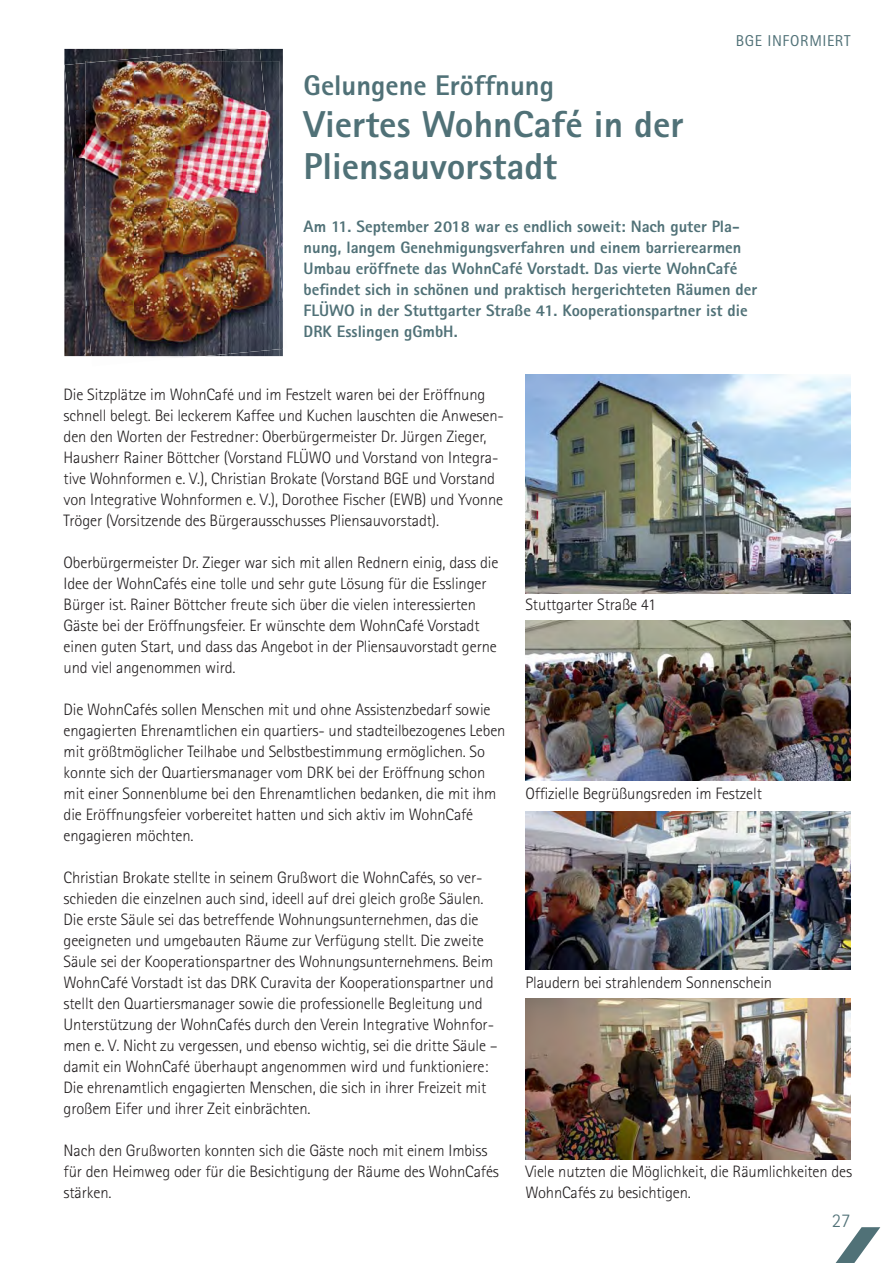
<style>
.page{position:relative;width:893px;height:1263px;background:#fff}
.page>*{position:absolute;margin:0;border:0;box-sizing:border-box;transform-origin:0 0}
.t1{font:800 37.5px/42px "AT Rotis Sans Serif";color:#507177}
.t2{font:800 28.5px "AT Rotis Sans Serif";color:#507177}
.t3{font:300 19.5px "AT Rotis Sans Serif";color:#507177}
.t4{font:300 16.5px/21px "AT Rotis Sans Serif";letter-spacing:-.01em;color:#231f20}
.t5{font:800 16.5px/21px "AT Rotis Sans Serif";color:#507177}
.t6{font:15.75px "AT Rotis Sans Serif";letter-spacing:.04em;color:#507177}
</style>
<div class="page">
<svg style="left:835px;top:1227px;width:45px;height:36px"></svg>
<img style="left:64px;top:49px;width:219px;height:307px">
<img style="left:266px;top:61px;width:13px;height:49px">
<img style="left:271px;top:110px;width:8px;height:49px">
<img style="left:279px;top:258px;width:4px;height:91px">
<img style="left:64px;top:63px;width:21px;height:48px">
<img style="left:68px;top:110px;width:203px;height:49px">
<img style="left:72px;top:158px;width:14px;height:48px">
<img style="left:76px;top:206px;width:9px;height:48px">
<img style="left:81px;top:254px;width:4px;height:40px">
<img style="left:243px;top:48px;width:17px;height:1px">
<img style="left:158px;top:49px;width:103px;height:12px">
<img style="left:106px;top:55px;width:52px;height:6px">
<img style="left:91px;top:356px;width:114px;height:2px">
<img style="left:85px;top:61px;width:181px;height:49px">
<img style="left:85px;top:159px;width:194px;height:197px">
<img style="left:525px;top:375px;width:325px;height:218px">
<img style="left:525px;top:621px;width:325px;height:160px">
<img style="left:525px;top:812px;width:325px;height:157px">
<img style="left:525px;top:999px;width:325px;height:160px">
<h2 class="t2" style="left:303px;top:74px;width:252px">Gelungene Eröffnung</h2>
<h1 class="t1" style="left:303px;top:107px;width:381px">Viertes WohnCafé in der<br>Pliensauvorstadt</h1>
<p class="t6" style="left:735px;top:35px;width:116px">BGE INFORMIERT</p>
<p class="t5" style="left:303px;top:218px;width:455px">Am 11. September 2018 war es endlich soweit: Nach guter Pla&shy;nung, langem Genehmigungsverfahren und einem barrierearmen Umbau eröffnete das WohnCafé Vorstadt. Das vierte WohnCafé befindet sich in schönen und praktisch hergerichteten Räumen der FLÜWO in der Stuttgarter Straße 41. Kooperationspartner ist die DRK Esslingen gGmbH.</p>
<p class="t4" style="left:64px;top:385px;width:442px">Die Sitzplätze im WohnCafé und im Festzelt waren bei der Eröffnung schnell belegt. Bei leckerem Kaffee und Kuchen lauschten die Anwesen&shy;den den Worten der Festredner: Oberbürgermeister Dr. Jürgen Zieger, Hausherr Rainer Böttcher (Vorstand FLÜWO und Vorstand von Integra&shy;tive Wohnformen e. V.), Christian Brokate (Vorstand BGE und Vorstand von Integrative Wohnformen e. V.), Dorothee Fischer (EWB) und Yvonne Tröger (Vorsitzende des Bürgerausschusses Pliensauvorstadt).</p>
<p class="t4" style="left:64px;top:553px;width:436px">Oberbürgermeister Dr. Zieger war sich mit allen Rednern einig, dass die Idee der WohnCafés eine tolle und sehr gute Lösung für die Esslinger Bürger ist. Rainer Böttcher freute sich über die vielen interessierten Gäste bei der Eröffnungsfeier. Er wünschte dem WohnCafé Vorstadt einen guten Start, und dass das Angebot in der Pliensauvorstadt gerne und viel angenommen wird.</p>
<p class="t4" style="left:64px;top:700px;width:443px">Die WohnCafés sollen Menschen mit und ohne Assistenzbedarf sowie engagierten Ehrenamtlichen ein quartiers- und stadteilbezogenes Leben mit größtmöglicher Teilhabe und Selbstbestimmung ermöglichen. So konnte sich der Quartiersmanager vom DRK bei der Eröffnung schon mit einer Sonnenblume bei den Ehrenamtlichen bedanken, die mit ihm die Eröffnungsfeier vorbereitet hatten und sich aktiv im WohnCafé engagieren möchten.</p>
<p class="t4" style="left:64px;top:869px;width:435px">Christian Brokate stellte in seinem Grußwort die WohnCafés, so ver&shy;schieden die einzelnen auch sind, ideell auf drei gleich große Säulen.<br>Die erste Säule sei das betreffende Wohnungsunternehmen, das die geeigneten und umgebauten Räume zur Verfügung stellt. Die zweite Säule sei der Kooperationspartner des Wohnungsunternehmens. Beim WohnCafé Vorstadt ist das DRK Curavita der Kooperationspartner und stellt den Quartiersmanager sowie die professionelle Begleitung und Unterstützung der WohnCafés durch den Verein Integrative Wohnfor&shy;men e. V. Nicht zu vergessen, und ebenso wichtig, sei die dritte Säule – damit ein WohnCafé überhaupt angenommen wird und funktioniere:<br>Die ehrenamtlich engagierten Menschen, die sich in ihrer Freizeit mit großem Eifer und ihrer Zeit einbrächten.</p>
<p class="t4" style="left:64px;top:1142px;width:437px">Nach den Grußworten konnten sich die Gäste noch mit einem Imbiss für den Heimweg oder für die Besichtigung der Räume des WohnCafés stärken.</p>
<p class="t4" style="left:525px;top:595px;width:132px">Stuttgarter Straße 41</p>
<p class="t4" style="left:525px;top:784px;width:238px">Offizielle Begrüßungsreden im Festzelt</p>
<p class="t4" style="left:525px;top:973px;width:248px">Plaudern bei strahlendem Sonnenschein</p>
<p class="t4" style="left:525px;top:1162px;width:328px">Viele nutzten die Möglichkeit, die Räumlichkeiten des<br>WohnCafés zu besichtigen.</p>
<p class="t3" style="left:831px;top:1214px;width:20px">27</p>
</div>
